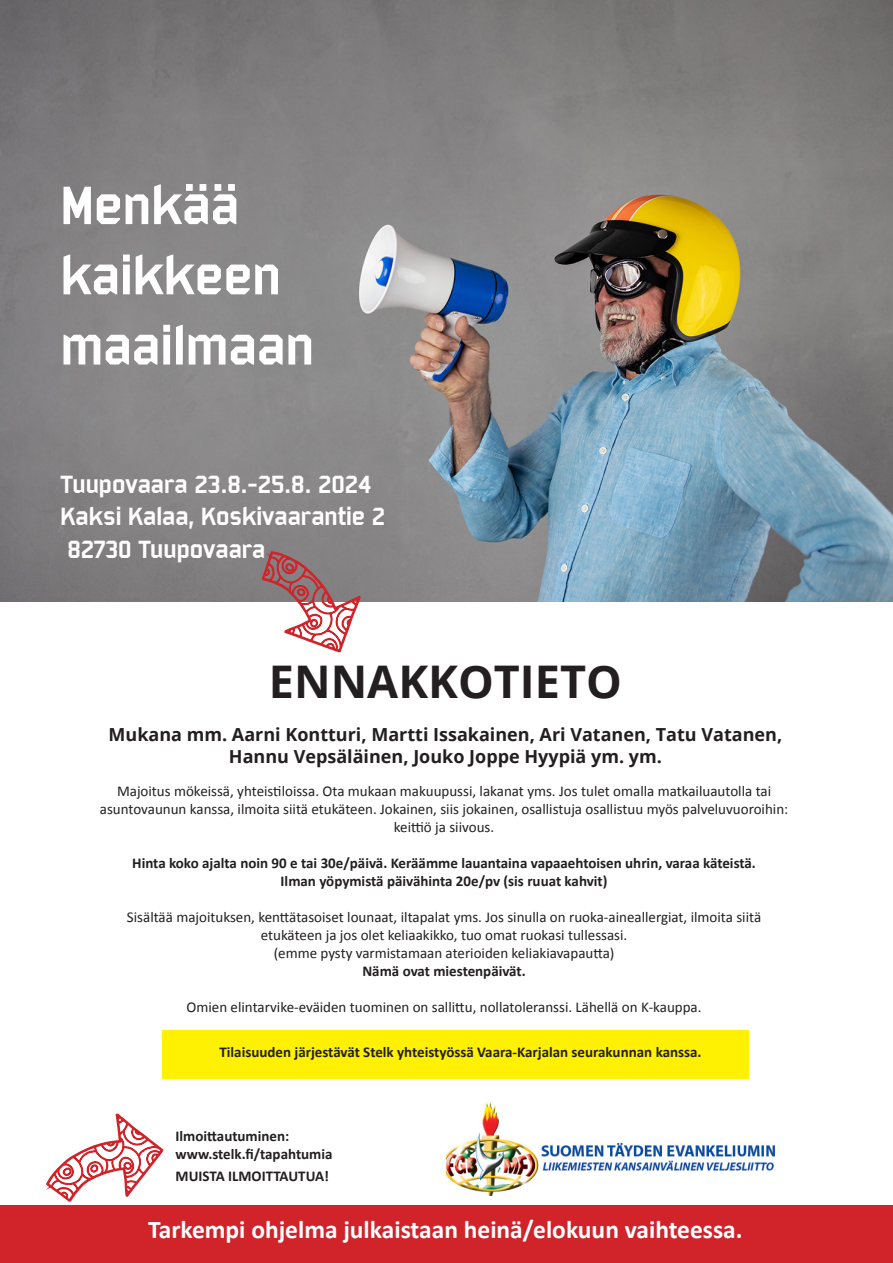
<style>
.page{position:relative;width:893px;height:1263px;background:#fff}
.page>*{position:absolute;margin:0;border:0;box-sizing:border-box;transform-origin:0 0}
.t1{font:58.5px/70.2px "Bombardier";color:#fff}
.t2{font:700 45px "Open Sans";color:#231f20}
.t3{font:27px "Bombardier";color:#fff}
.t4{font:700 25.5px "Calibri";color:#fff}
.t5{font:700 18px "Open Sans";color:#231f20}
.t6{font:15px/18px "Calibri";color:#231f20;text-align:center}
.t7{font:700 15px "Calibri";color:#231f20}
</style>
<div class="page">
<div style="left:162px;top:1030px;width:586px;height:49px;background:#fff101"></div>
<img style="left:0;top:0;width:893px;height:602px">
<img style="left:446px;top:1102px;width:329px;height:93px">
<svg style="left:260px;top:550px;width:102px;height:103px"></svg>
<svg style="left:45px;top:1113px;width:119px;height:89px"></svg>
<div style="left:0;top:1205px;width:893px;height:58px;background:#d1232a"></div>
<p class="t1" style="left:61px;top:170px;width:180px">Menkää</p>
<p class="t1" style="left:61px;top:240px;width:255px">kaikkeen maailmaan</p>
<p class="t3" style="left:61px;top:470px;width:312px">Tuupovaara 23.8.-25.8. 2024</p>
<p class="t3" style="left:61px;top:502px;width:326px">Kaksi Kalaa, Koskivaarantie 2</p>
<p class="t3" style="left:67px;top:535px;width:200px">82730 Tuupovaara</p>
<p class="t2" style="left:269px;top:650px;width:355px">ENNAKKOTIETO</p>
<p class="t5" style="left:109px;top:722px;width:675px">Mukana mm. Aarni Kontturi, Martti Issakainen, Ari Vatanen, Tatu Vatanen,</p>
<p class="t5" style="left:229px;top:743px;width:434px">Hannu Vepsäläinen, Jouko Joppe Hyypiä ym. ym.</p>
<p class="t6" style="left:100px;top:781px;width:690px">Majoitus mökeissä, yhteistiloissa. Ota mukaan makuupussi, lakanat yms. Jos tulet omalla matkailuautolla tai asuntovaunun kanssa, ilmoita siitä etukäteen. Jokainen, siis jokainen, osallistuja osallistuu myös palveluvuoroihin: keittiö ja siivous.</p>
<p class="t7" style="left:132px;top:852px;width:625px">Hinta koko ajalta noin 90 e tai 30e/päivä. Keräämme lauantaina vapaaehtoisen uhrin, varaa käteistä.</p>
<p class="t7" style="left:281px;top:870px;width:328px">Ilman yöpymistä päivähinta 20e/pv (sis ruuat kahvit)</p>
<p class="t6" style="left:127px;top:907px;width:636px">Sisältää majoituksen, kenttätasoiset lounaat, iltapalat yms. Jos sinulla on ruoka-aineallergiat, ilmoita siitä etukäteen ja jos olet keliaakikko, tuo omat ruokasi tullessasi.</p>
<p class="t6" style="left:274px;top:943px;width:342px">(emme pysty varmistamaan aterioiden keliakiavapautta)</p>
<p class="t7" style="left:362px;top:960px;width:165px">Nämä ovat miestenpäivät.</p>
<p class="t6" style="left:187px;top:997px;width:517px">Omien elintarvike-eväiden tuominen on sallittu, nollatoleranssi. Lähellä on K-kauppa.</p>
<p class="t7" style="left:219px;top:1041px;width:483px">Tilaisuuden järjestävät Stelk yhteistyössä Vaara-Karjalan seurakunnan kanssa.</p>
<p class="t7" style="left:176px;top:1125px;width:115px">Ilmoittautuminen:</p>
<p class="t7" style="left:176px;top:1143px;width:158px">www.stelk.fi/tapahtumia</p>
<p class="t7" style="left:176px;top:1165px;width:155px">MUISTA ILMOITTAUTUA!</p>
<p class="t4" style="left:148px;top:1212px;width:596px">Tarkempi ohjelma julkaistaan heinä/elokuun vaihteessa.</p>
</div>
